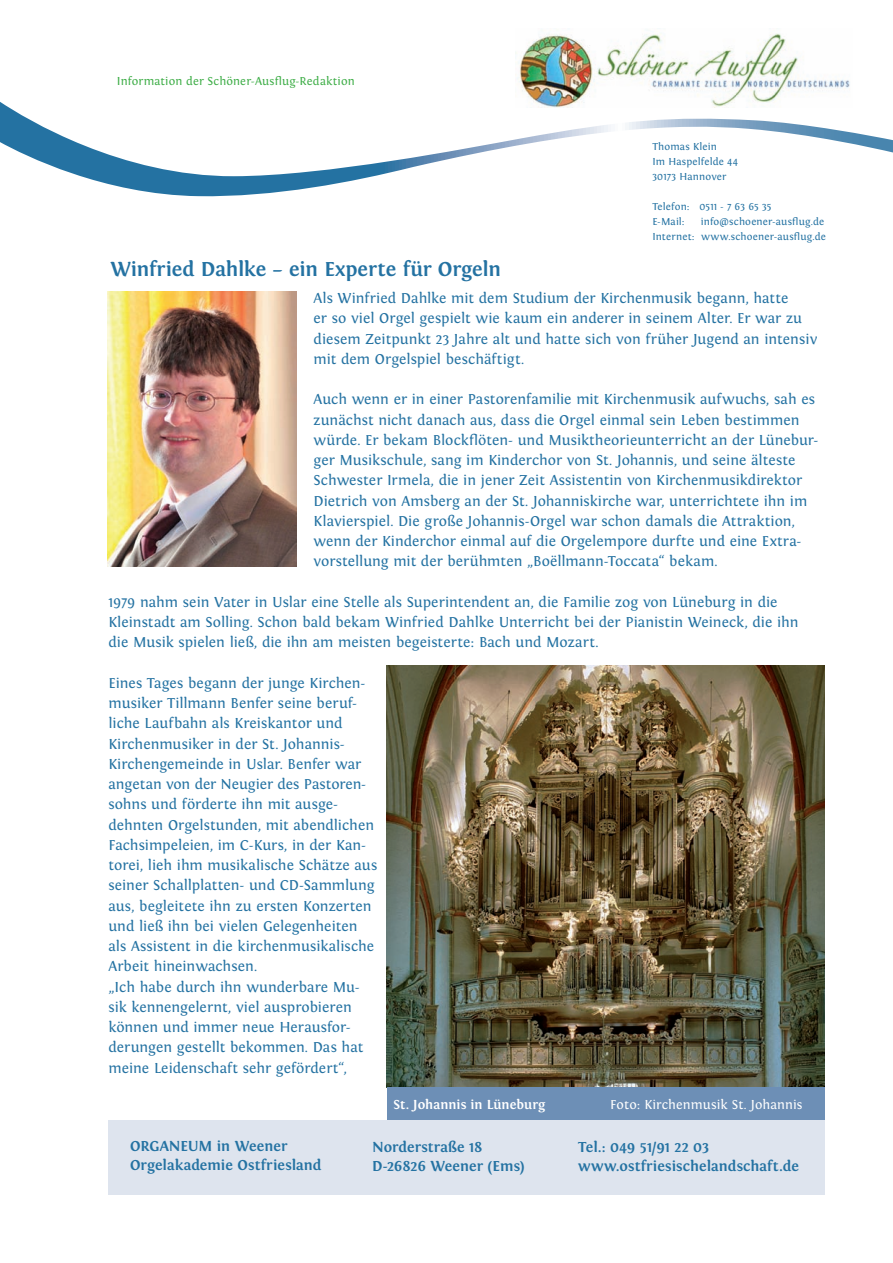
<style>
.page{position:relative;width:893px;height:1263px;background:#fff}
.page>*{position:absolute;margin:0;border:0;box-sizing:border-box;transform-origin:0 0}
.t1{font:700 21px "Fontin";letter-spacing:-.01em;color:#2472a2}
.t2{font:15px/20.2px "Fontin";color:#2472a2}
.t3{font:700 15px/19.5px "Fontin";color:#2472a2}
.t4{font:13.5px "Fontin";color:#fff}
.t5{font:700 13.5px "Fontin";letter-spacing:.005em;color:#fff}
.t6{font:12px "Fontin";letter-spacing:.01em;color:#40ae49}
.t7{font:10.5px/15px "Fontin";letter-spacing:.015em;color:#2472a2}
</style>
<div class="page">
<img style="left:517px;top:33px;width:333px;height:69px">
<svg style="left:0;top:102px;width:893px;height:95px"></svg>
<div style="left:108px;top:1120px;width:717px;height:75px;background:#dee4ee"></div>
<img style="left:107px;top:291px;width:190px;height:276px">
<img style="left:387px;top:665px;width:438px;height:422px">
<div style="left:387px;top:1087px;width:438px;height:33px;background:#6d8fb6"></div>
<p class="t6" style="left:117px;top:74px;width:239px">Information der Schöner-Ausflug-Redaktion</p>
<p class="t7" style="left:652px;top:139px;width:87px">Thomas Klein<br>Im Haspelfelde 44<br>30173 Hannover</p>
<p class="t7" style="left:652px;top:199px;width:120px">Telefon: 0511 - 7 63 65 35<br>E-Mail:</p>
<p class="t7" style="left:652px;top:214px;width:175px;text-align:right">info@schoener-ausflug.de<br>Internet: www.schoener-ausflug.de</p>
<h1 class="t1" style="left:111px;top:257px;width:392px">Winfried Dahlke – ein Experte für Orgeln</h1>
<p class="t2" style="left:314px;top:288px;width:505px">Als Winfried Dahlke mit dem Studium der Kirchenmusik begann, hatte<br>er so viel Orgel gespielt wie kaum ein anderer in seinem Alter. Er war zu diesem Zeitpunkt 23 Jahre alt und hatte sich von früher Jugend an intensiv mit dem Orgelspiel beschäftigt.</p>
<p class="t2" style="left:314px;top:389px;width:506px">Auch wenn er in einer Pastorenfamilie mit Kirchenmusik aufwuchs, sah es zunächst nicht danach aus, dass die Orgel einmal sein Leben bestimmen würde. Er bekam Blockflöten- und Musiktheorieunterricht an der Lünebur&shy;ger Musikschule, sang im Kinderchor von St. Johannis, und seine älteste Schwester Irmela, die in jener Zeit Assistentin von Kirchenmusikdirektor Dietrich von Amsberg an der St. Johanniskirche war, unterrichtete ihn im Klavierspiel. Die große Johannis-Orgel war schon damals die Attraktion, wenn der Kinderchor einmal auf die Orgelempore durfte und eine Extra&shy;vorstellung mit der berühmten „Boëllmann-Toccata“ bekam.</p>
<p class="t2" style="left:108px;top:592px;width:692px">1979 nahm sein Vater in Uslar eine Stelle als Superintendent an, die Familie zog von Lüneburg in die<br>Kleinstadt am Solling. Schon bald bekam Winfried Dahlke Unterricht bei der Pianistin Weineck, die ihn die Musik spielen ließ, die ihn am meisten begeisterte: Bach und Mozart.</p>
<p class="t2" style="left:108px;top:673px;width:270px">Eines Tages begann der junge Kirchen&shy;musiker Tillmann Benfer seine beruf&shy;liche Laufbahn als Kreiskantor und Kirchenmusiker in der St. Johannis-Kirchengemeinde in Uslar. Benfer war angetan von der Neugier des Pastoren&shy;sohns und förderte ihn mit ausge&shy;dehnten Orgelstunden, mit abendlichen Fachsimpeleien, im C-Kurs, in der Kan&shy;torei, lieh ihm musikalische Schätze aus seiner Schallplatten- und CD-Sammlung aus, begleitete ihn zu ersten Konzerten und ließ ihn bei vielen Gelegenheiten als Assistent in die kirchenmusikalische Arbeit hineinwachsen.<br>„Ich habe durch ihn wunderbare Mu&shy;sik kennengelernt, viel ausprobieren können und immer neue Herausfor&shy;derungen gestellt bekommen. Das hat meine Leidenschaft sehr gefördert“,</p>
<p class="t5" style="left:393px;top:1097px;width:154px">St. Johannis in Lüneburg</p>
<p class="t4" style="left:610px;top:1097px;width:194px">Foto: Kirchenmusik St. Johannis</p>
<p class="t3" style="left:130px;top:1136px;width:193px">ORGANEUM in Weener<br>Orgelakademie Ostfriesland</p>
<p class="t3" style="left:372px;top:1137px;width:154px">Norderstraße 18<br>D-26826 Weener (Ems)</p>
<p class="t3" style="left:578px;top:1137px;width:222px">Tel.: 049 51/91 22 03 www.ostfriesischelandschaft.de</p>
</div>
